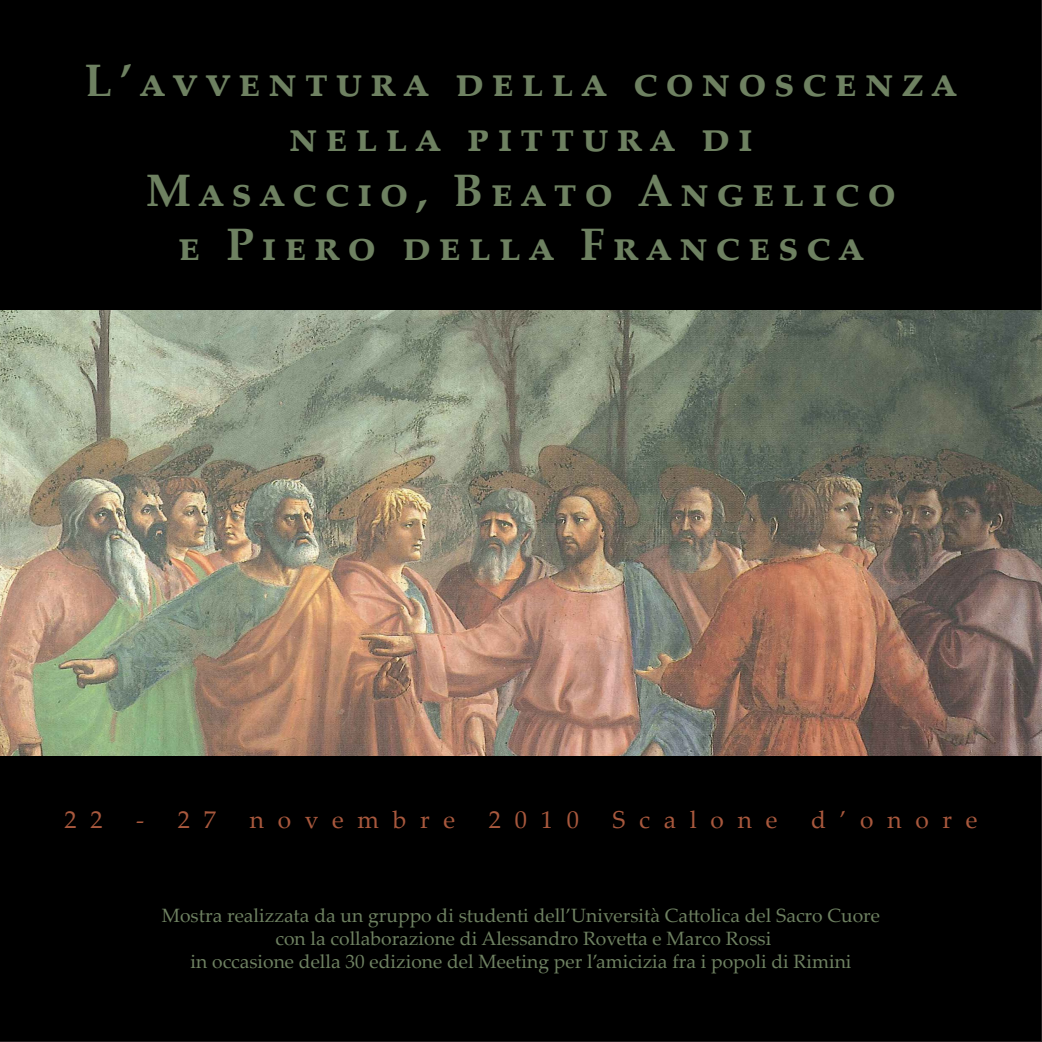
<style>
.page{position:relative;width:1042px;height:1042px;background:#fff}
.page>*{position:absolute;margin:0;border:0;box-sizing:border-box;transform-origin:0 0}
.t1{font:700 45.5px/54.6px "Palatino Linotype";letter-spacing:.16em;color:#6e8161;text-align:center}
.t2{font:24.5px "Palatino Linotype";letter-spacing:.56em;color:#a8583d}
.t3{font:19.25px "Palatino Linotype";color:#6e8161}
</style>
<div class="page">
<div style="left:1px;top:1px;width:1040px;height:1040px;background:#000"></div>
<img style="left:0;top:311px;width:1042px;height:445px">
<p class="t1" style="left:85px;top:52px;width:873px">L’avventura della conoscenza nella pittura di</p>
<p class="t1" style="left:146px;top:161px;width:752px">Masaccio, Beato Angelico</p>
<p class="t1" style="left:178px;top:216px;width:688px">e Piero della Francesca</p>
<p class="t2" style="left:64px;top:802px;width:40px">2 2</p>
<p class="t2" style="left:136px;top:802px;width:81px">- 2 7</p>
<p class="t2" style="left:250px;top:802px;width:207px">novembre</p>
<p class="t2" style="left:489px;top:802px;width:92px">2010</p>
<p class="t2" style="left:612px;top:802px;width:166px">Scalone</p>
<p class="t2" style="left:811px;top:802px;width:168px">d’onore</p>
<p class="t3" style="left:162px;top:901px;width:720px">Mostra realizzata da un gruppo di studenti dell’Università Cattolica del Sacro Cuore</p>
<p class="t3" style="left:275px;top:925px;width:497px">con la collaborazione di Alessandro Rovetta e Marco Rossi</p>
<p class="t3" style="left:190px;top:948px;width:662px">in occasione della 30 edizione del Meeting per l’amicizia fra i popoli di Rimini</p>
</div>
